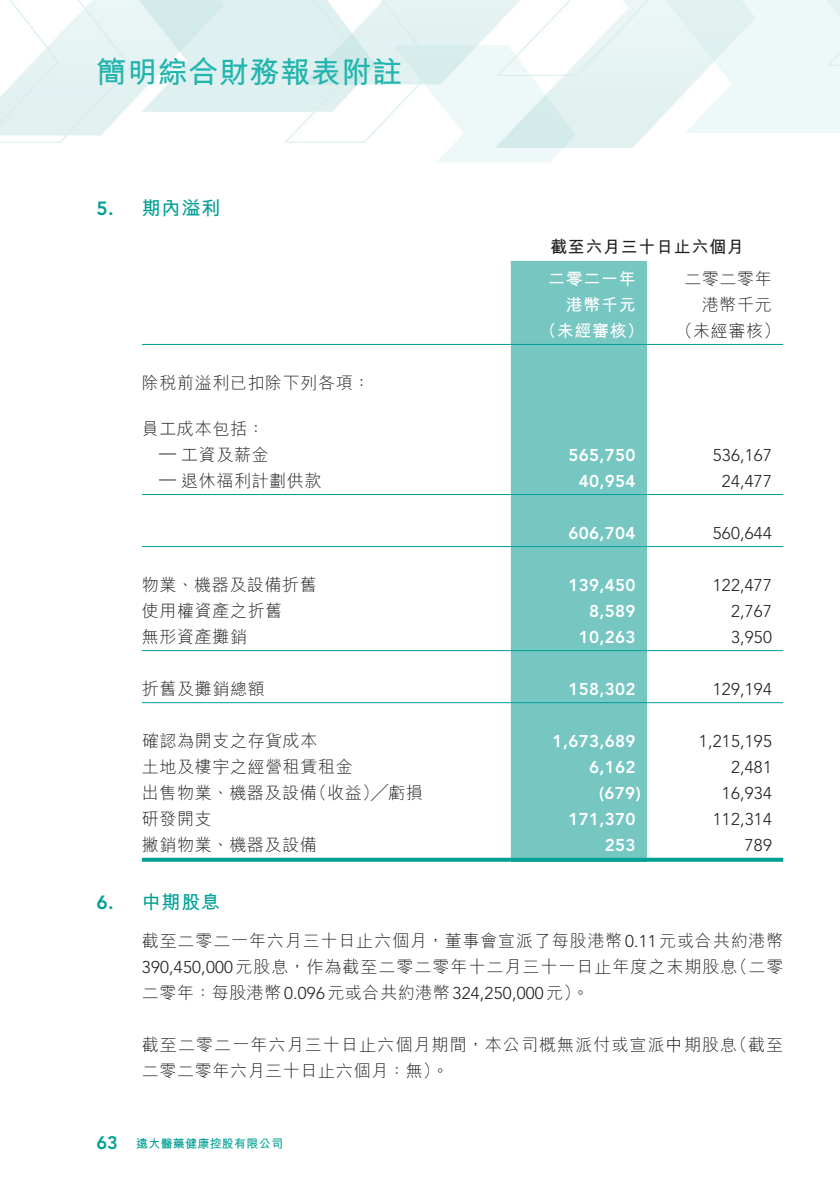
<style>
.page{position:relative;width:840px;height:1191px;background:#fff}
.page>*{position:absolute;margin:0;border:0;box-sizing:border-box;transform-origin:0 0}
.t1{font:700 30px "M Hei HK";letter-spacing:.02em;color:#22b4ae}
._01_H1{font:700 19px "M Hei HK";letter-spacing:.04em;color:#009f94}
._01_H1-2{font:800 19px "Avenir LT Std";color:#009f94}
.t2{font:800 18px "Avenir LT Std";color:#009f94}
._00_txt{font:300 17px/26px "M Hei HK";letter-spacing:.06em;color:#231f20}
._50_Table_txt{font:300 17px "M Hei HK";letter-spacing:.035em;color:#231f20}
._50_Table_txt-2{font:300 17px "Avenir LT Std";letter-spacing:.015em;color:#231f20}
._50_Table_txt-3{font:800 17px "Avenir LT Std";letter-spacing:.02em;color:#fff}
._50_Table_txt-4{font:700 17px "M Hei HK";letter-spacing:.04em;color:#fff}
._50_Table_txt-5{font:700 17px "M Hei HK";letter-spacing:.04em;color:#231f20}
.t3{font:700 12px "M Hei HK";letter-spacing:.02em;color:#009f94}
.s1{font-family:"Avenir LT Std"}
</style>
<div class="page">
<img style="left:0;top:0;width:839px;height:862px">
<div style="left:510px;top:261px;width:136px;height:596px;background:#76c6c2"></div>
<hr style="left:142px;top:344px;width:368px;height:1px;background:#009f94">
<hr style="left:510px;top:344px;width:136px;height:1px;background:#009f94">
<hr style="left:646px;top:344px;width:136px;height:1px;background:#009f94">
<hr style="left:142px;top:494px;width:368px;height:1px;background:#009f94">
<hr style="left:510px;top:494px;width:136px;height:1px;background:#009f94">
<hr style="left:646px;top:494px;width:136px;height:1px;background:#009f94">
<hr style="left:142px;top:546px;width:368px;height:1px;background:#009f94">
<hr style="left:510px;top:546px;width:136px;height:1px;background:#009f94">
<hr style="left:646px;top:546px;width:136px;height:1px;background:#009f94">
<hr style="left:142px;top:650px;width:368px;height:1px;background:#009f94">
<hr style="left:510px;top:650px;width:136px;height:1px;background:#009f94">
<hr style="left:646px;top:650px;width:136px;height:1px;background:#009f94">
<hr style="left:142px;top:702px;width:368px;height:1px;background:#009f94">
<hr style="left:510px;top:702px;width:136px;height:1px;background:#009f94">
<hr style="left:646px;top:702px;width:136px;height:1px;background:#009f94">
<svg style="left:142px;top:857px;width:368px;height:4px"></svg>
<svg style="left:510px;top:857px;width:136px;height:4px"></svg>
<svg style="left:646px;top:857px;width:136px;height:4px"></svg>
<h1 class="t1" style="left:96px;top:51px;width:307px">簡明綜合財務報表附註</h1>
<p class="_01_H1-2" style="left:96px;top:198px;width:19px">5.</p>
<p class="_01_H1-2" style="left:96px;top:891px;width:19px">6.</p>
<p class="_01_H1" style="left:142px;top:195px;width:80px">期內溢利</p>
<p class="_50_Table_txt-5" style="left:550px;top:234px;width:195px">截至六月三十日止六個月</p>
<p class="_50_Table_txt" style="left:684px;top:270px;width:89px">二零二零年</p>
<p class="_50_Table_txt-4" style="left:547px;top:266px;width:89px">二零二一年</p>
<p class="_50_Table_txt-4" style="left:565px;top:292px;width:71px">港幣千元</p>
<p class="_50_Table_txt" style="left:701px;top:296px;width:71px">港幣千元</p>
<p class="_50_Table_txt-4" style="left:539px;top:318px;width:106px">（未經審核）</p>
<p class="_50_Table_txt" style="left:675px;top:322px;width:106px">（未經審核(</p>
<p class="_50_Table_txt" style="left:142px;top:374px;width:230px">除稅前溢利已扣除下列各項：</p>
<p class="_50_Table_txt" style="left:142px;top:420px;width:124px">員工成本包括：</p>
<p class="_50_Table_txt" style="left:181px;top:446px;width:89px">工資及薪金</p>
<p class="_50_Table_txt-2" style="left:159px;top:442px;width:18px">—</p>
<p class="_50_Table_txt-3" style="left:568px;top:445px;width:69px">565,750</p>
<p class="_50_Table_txt-2" style="left:712px;top:445px;width:61px">536,167</p>
<p class="_50_Table_txt" style="left:181px;top:472px;width:142px">退休福利計劃供款</p>
<p class="_50_Table_txt-2" style="left:159px;top:468px;width:18px">—</p>
<p class="_50_Table_txt-3" style="left:578px;top:471px;width:58px">40,954</p>
<p class="_50_Table_txt-2" style="left:721px;top:471px;width:51px">24,477</p>
<p class="_50_Table_txt-3" style="left:568px;top:523px;width:69px">606,704</p>
<p class="_50_Table_txt-2" style="left:712px;top:523px;width:61px">560,644</p>
<p class="_50_Table_txt" style="left:142px;top:576px;width:176px">物業、機器及設備折舊</p>
<p class="_50_Table_txt-3" style="left:568px;top:575px;width:69px">139,450</p>
<p class="_50_Table_txt-2" style="left:712px;top:575px;width:61px">122,477</p>
<p class="_50_Table_txt" style="left:142px;top:602px;width:142px">使用權資產之折舊</p>
<p class="_50_Table_txt-3" style="left:588px;top:601px;width:48px">8,589</p>
<p class="_50_Table_txt-2" style="left:730px;top:601px;width:42px">2,767</p>
<p class="_50_Table_txt" style="left:142px;top:628px;width:107px">無形資產攤銷</p>
<p class="_50_Table_txt-3" style="left:578px;top:627px;width:58px">10,263</p>
<p class="_50_Table_txt-2" style="left:730px;top:627px;width:42px">3,950</p>
<p class="_50_Table_txt" style="left:142px;top:680px;width:124px">折舊及攤銷總額</p>
<p class="_50_Table_txt-3" style="left:568px;top:679px;width:69px">158,302</p>
<p class="_50_Table_txt-2" style="left:712px;top:679px;width:61px">129,194</p>
<p class="_50_Table_txt" style="left:142px;top:732px;width:177px">確認為開支之存貨成本</p>
<p class="_50_Table_txt-3" style="left:552px;top:731px;width:84px">1,673,689</p>
<p class="_50_Table_txt-2" style="left:698px;top:731px;width:74px">1,215,195</p>
<p class="_50_Table_txt" style="left:142px;top:758px;width:212px">土地及樓宇之經營租賃租金</p>
<p class="_50_Table_txt-3" style="left:588px;top:757px;width:48px">6,162</p>
<p class="_50_Table_txt-2" style="left:730px;top:757px;width:42px">2,481</p>
<p class="_50_Table_txt" style="left:310px;top:784px;width:114px">（收益）╱虧損</p>
<p class="_50_Table_txt" style="left:142px;top:784px;width:176px">出售物業、機器及設備</p>
<p class="_50_Table_txt-3" style="left:599px;top:783px;width:43px">)679(</p>
<p class="_50_Table_txt-2" style="left:721px;top:783px;width:51px">16,934</p>
<p class="_50_Table_txt" style="left:142px;top:810px;width:71px">研發開支</p>
<p class="_50_Table_txt-3" style="left:568px;top:809px;width:69px">171,370</p>
<p class="_50_Table_txt-2" style="left:712px;top:809px;width:61px">112,314</p>
<p class="_50_Table_txt" style="left:142px;top:836px;width:176px">撇銷物業、機器及設備</p>
<p class="_50_Table_txt-3" style="left:604px;top:835px;width:32px">253</p>
<p class="_50_Table_txt-2" style="left:744px;top:835px;width:29px">789</p>
<p class="_01_H1" style="left:142px;top:888px;width:80px">中期股息</p>
<p class="_00_txt" style="left:142px;top:927px;width:642px;text-align:right">截至二零二一年六月三十日止六個月，董事會宣派了每股港幣<span class="s1">0.11</span>元或合共約港幣（二零</p>
<p class="_00_txt" style="left:142px;top:953px;width:597px"><span class="s1">390,450,000</span>元股息，作為截至二零二零年十二月三十一日止年度之末期股息二零年：每股港幣<span class="s1">0.096</span>元或合共約港幣<span class="s1">324,250,000</span>元。(</p>
<p class="_00_txt" style="left:142px;top:1031px;width:596px">截至二零二一年六月三十日止六個月期間，本公司概無派付或宣派中期股息二零二零年六月三十日止六個月：無。(</p>
<p class="_00_txt" style="left:730px;top:1031px;width:54px">（截至</p>
<p class="t2" style="left:96px;top:1132px;width:23px">63</p>
<p class="t3" style="left:136px;top:1134px;width:148px">遠大醫藥健康控股有限公司</p>
</div>
